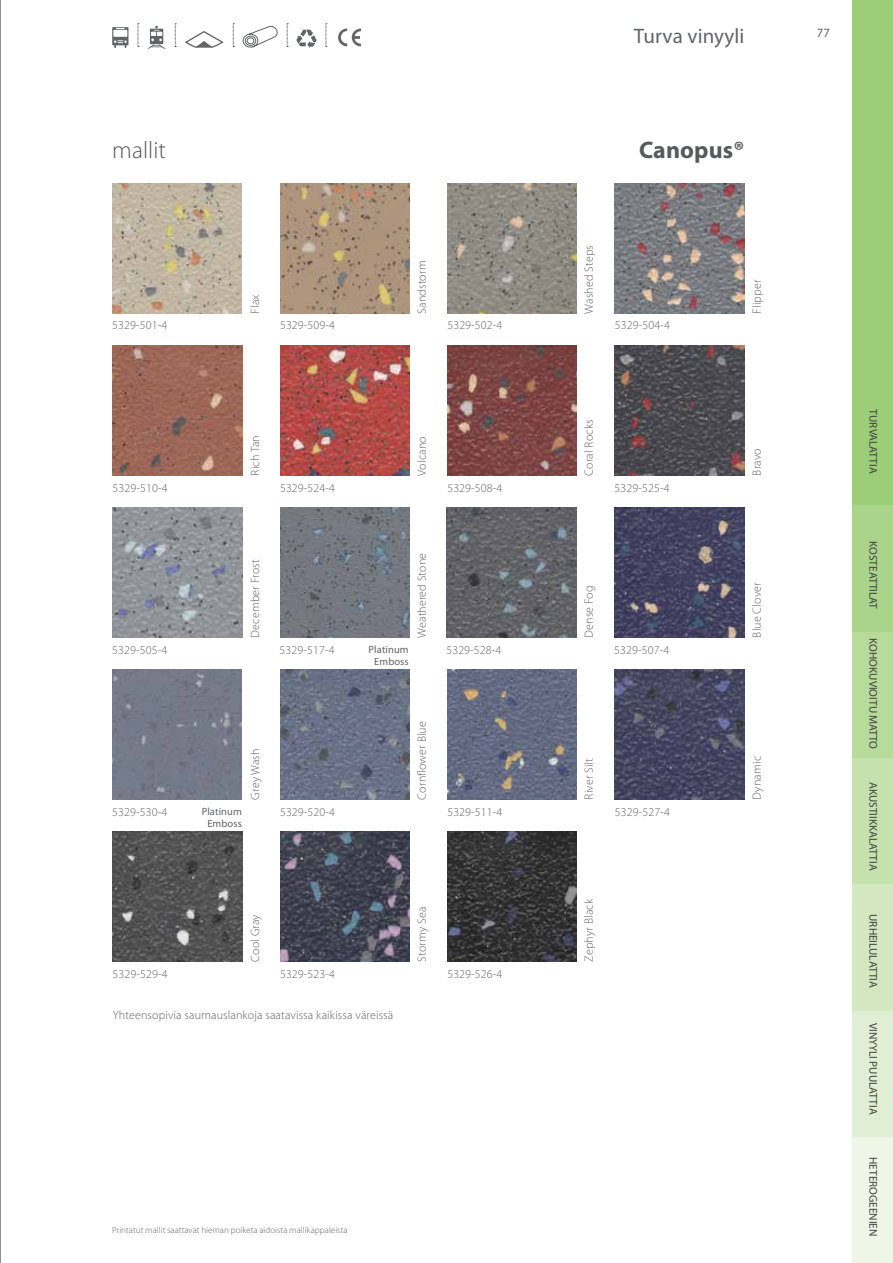
<style>
.page{position:relative;width:893px;height:1263px;background:#fff}
.page>*{position:absolute;margin:0;border:0;box-sizing:border-box;transform-origin:0 0}
.t1{font:700 24px "Myriad Pro";letter-spacing:.005em;color:#58595b}
.t2{font:300 24px "Myriad Pro";letter-spacing:.005em;color:#58595b}
.t3{font:21px "Myriad Pro";letter-spacing:.005em;color:#636466}
.t4{font:12.75px "Myriad Pro";color:#636466}
.t5{font:300 12px "Myriad Pro";letter-spacing:.01em;color:#636466}
.t6{font:11.25px "Myriad Pro";color:#414042}
.t7{font:10.5px/12.6px "Myriad Pro";letter-spacing:.01em;color:#636466;text-align:center}
.t8{font:300 9px "Myriad Pro";letter-spacing:.005em;color:#636466}
</style>
<div class="page">
<hr style="left:0;top:0;width:1px;height:1263px;background:#808285">
<img style="left:112px;top:184px;width:130px;height:129px">
<img style="left:112px;top:508px;width:130px;height:129px">
<img style="left:447px;top:508px;width:129px;height:129px">
<img style="left:113px;top:346px;width:129px;height:129px">
<img style="left:615px;top:184px;width:129px;height:129px">
<img style="left:615px;top:346px;width:129px;height:129px">
<img style="left:447px;top:346px;width:130px;height:129px">
<img style="left:280px;top:346px;width:129px;height:129px">
<img style="left:280px;top:184px;width:130px;height:129px">
<img style="left:447px;top:184px;width:130px;height:129px">
<img style="left:615px;top:670px;width:129px;height:129px">
<img style="left:280px;top:832px;width:130px;height:129px">
<img style="left:447px;top:832px;width:130px;height:129px">
<img style="left:615px;top:508px;width:129px;height:129px">
<img style="left:113px;top:832px;width:129px;height:129px">
<img style="left:280px;top:508px;width:129px;height:129px">
<img style="left:447px;top:670px;width:130px;height:129px">
<img style="left:280px;top:670px;width:129px;height:129px">
<div style="left:112px;top:670px;width:130px;height:129px;background:#757988"></div>
<svg style="left:185px;top:31px;width:39px;height:17px"></svg>
<svg style="left:233px;top:23px;width:1px;height:24px"></svg>
<svg style="left:175px;top:23px;width:1px;height:24px"></svg>
<svg style="left:138px;top:23px;width:1px;height:24px"></svg>
<svg style="left:287px;top:23px;width:1px;height:24px"></svg>
<svg style="left:326px;top:23px;width:1px;height:24px"></svg>
<svg style="left:296px;top:29px;width:21px;height:19px"></svg>
<svg style="left:242px;top:25px;width:36px;height:23px"></svg>
<svg style="left:147px;top:26px;width:19px;height:23px"></svg>
<svg style="left:112px;top:27px;width:16px;height:18px"></svg>
<div style="left:113px;top:30px;width:14px;height:7px;background:#fff"></div>
<svg style="left:114px;top:40px;width:13px;height:8px"></svg>
<svg style="left:338px;top:29px;width:23px;height:17px"></svg>
<div style="left:852px;top:1137px;width:41px;height:126px;background:#eef6e8"></div>
<div style="left:852px;top:758px;width:41px;height:126px;background:#c5e1ae"></div>
<div style="left:852px;top:0;width:41px;height:505px;background:#9cce78"></div>
<div style="left:852px;top:1010px;width:41px;height:127px;background:#e0efd4"></div>
<div style="left:852px;top:631px;width:41px;height:127px;background:#b7db9b"></div>
<div style="left:852px;top:884px;width:41px;height:126px;background:#d3e8c1"></div>
<div style="left:852px;top:505px;width:41px;height:126px;background:#aad48a"></div>
<h2 class="t3" style="left:634px;top:24px;width:112px">Turva vinyyli</h2>
<h1 class="t2" style="left:112px;top:137px;width:55px">mallit</h1>
<p class="t5" style="left:112px;top:318px;width:57px">5329-501-4</p>
<p class="t5" style="left:248px;top:314px;width:20px;rotate:-90deg">Flax</p>
<p class="t5" style="left:415px;top:314px;width:54px;rotate:-90deg">Sandstorm</p>
<p class="t5" style="left:280px;top:318px;width:57px">5329-509-4</p>
<p class="t5" style="left:447px;top:318px;width:57px">5329-502-4</p>
<h1 class="t1" style="left:639px;top:136px;width:107px">Canopus®</h1>
<p class="t5" style="left:582px;top:314px;width:70px;rotate:-90deg">Washed Steps</p>
<p class="t5" style="left:615px;top:318px;width:57px">5329-504-4</p>
<p class="t5" style="left:750px;top:314px;width:35px;rotate:-90deg">Flipper</p>
<p class="t5" style="left:248px;top:476px;width:42px;rotate:-90deg">Rich Tan</p>
<p class="t5" style="left:415px;top:476px;width:41px;rotate:-90deg">Volcano</p>
<p class="t5" style="left:582px;top:476px;width:57px;rotate:-90deg">Coral Rocks</p>
<p class="t5" style="left:113px;top:481px;width:57px">5329-510-4</p>
<p class="t5" style="left:280px;top:481px;width:57px">5329-524-4</p>
<p class="t5" style="left:447px;top:481px;width:57px">5329-508-4</p>
<p class="t5" style="left:615px;top:481px;width:57px">5329-525-4</p>
<p class="t5" style="left:750px;top:476px;width:29px;rotate:-90deg">Bravo</p>
<p class="t5" style="left:112px;top:643px;width:57px">5329-505-4</p>
<p class="t5" style="left:248px;top:638px;width:79px;rotate:-90deg">December Frost</p>
<p class="t5" style="left:415px;top:638px;width:86px;rotate:-90deg">Weathered Stone</p>
<p class="t5" style="left:280px;top:643px;width:57px">5329-517-4</p>
<p class="t7" style="left:369px;top:643px;width:42px">Platinum<br>Emboss</p>
<p class="t5" style="left:446px;top:643px;width:57px">5329-528-4</p>
<p class="t5" style="left:248px;top:800px;width:53px;rotate:-90deg">Grey Wash</p>
<p class="t5" style="left:415px;top:800px;width:80px;rotate:-90deg">Cornflower Blue</p>
<p class="t7" style="left:202px;top:805px;width:42px">Platinum<br>Emboss</p>
<p class="t5" style="left:112px;top:805px;width:57px">5329-530-4</p>
<p class="t5" style="left:280px;top:805px;width:57px">5329-520-4</p>
<p class="t5" style="left:447px;top:805px;width:57px">5329-511-4</p>
<p class="t5" style="left:582px;top:638px;width:54px;rotate:-90deg">Dense Fog</p>
<p class="t5" style="left:750px;top:638px;width:57px;rotate:-90deg">Blue Clover</p>
<p class="t5" style="left:614px;top:643px;width:57px">5329-507-4</p>
<p class="t5" style="left:582px;top:800px;width:43px;rotate:-90deg">River Silt</p>
<p class="t5" style="left:750px;top:800px;width:45px;rotate:-90deg">Dynamic</p>
<p class="t5" style="left:615px;top:805px;width:57px">5329-527-4</p>
<p class="t5" style="left:113px;top:967px;width:57px">5329-529-4</p>
<p class="t5" style="left:248px;top:962px;width:49px;rotate:-90deg">Cool Gray</p>
<p class="t5" style="left:415px;top:962px;width:56px;rotate:-90deg">Stormy Sea</p>
<p class="t5" style="left:582px;top:962px;width:64px;rotate:-90deg">Zephyr Black</p>
<p class="t5" style="left:280px;top:967px;width:57px">5329-523-4</p>
<p class="t5" style="left:447px;top:967px;width:57px">5329-526-4</p>
<p class="t5" style="left:113px;top:1008px;width:282px">Yhteensopivia saumauslankoja saatavissa kaikissa väreissä</p>
<p class="t8" style="left:112px;top:1225px;width:237px">Printatut mallit saattavat hieman poiketa aidoista mallikappaleista</p>
<p class="t4" style="left:817px;top:25px;width:15px">77</p>
<p class="t6" style="left:879px;top:409px;width:66px;rotate:90deg">TURVALATTIA</p>
<p class="t6" style="left:879px;top:541px;width:69px;rotate:90deg">KOSTEATTILAT</p>
<p class="t6" style="left:879px;top:638px;width:112px;rotate:90deg">KOHOKUVIOITU MATTO</p>
<p class="t6" style="left:879px;top:782px;width:90px;rotate:90deg">AKUSTIIKKALATTIA</p>
<p class="t6" style="left:879px;top:914px;width:75px;rotate:90deg">URHEILULATTIA</p>
<p class="t6" style="left:879px;top:1023px;width:93px;rotate:90deg">VINYYLI PUULATTIA</p>
<p class="t6" style="left:879px;top:1157px;width:81px;rotate:90deg">HETEROGEENIEN</p>
</div>
